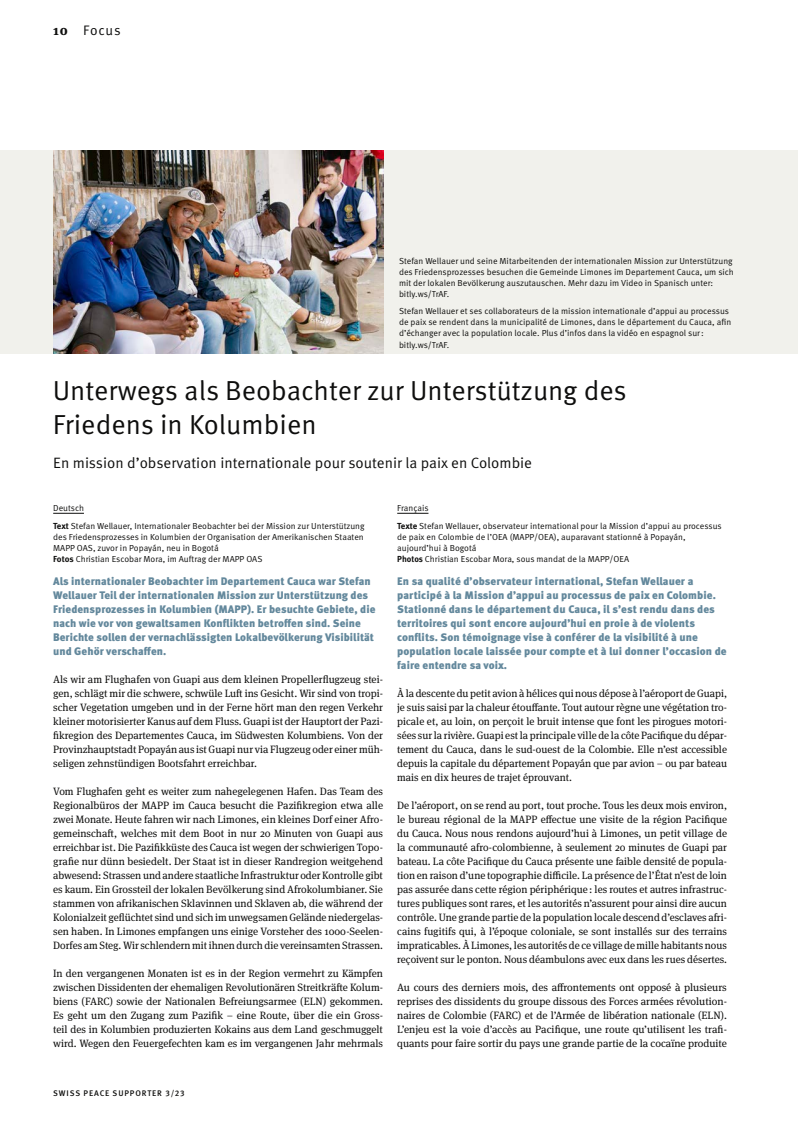
<style>
.page{position:relative;width:798px;height:1127px;background:#fff}
.page>*{position:absolute;margin:0;border:0;box-sizing:border-box;transform-origin:0 0}
._1_1_Titel{font:27.5px/34.4px "Meta Pro";color:#0e0e0d}
._1_2_Zweitsprachenti{font:15px "Meta Pro";color:#0e0e0d}
.t1{font:13.75px "Meta Pro";letter-spacing:.055em;color:#0e0e0d}
._2_3_Lead{font:900 11px/14px "Meta Pro";letter-spacing:.005em;color:#63889c}
._2_1_Grundtext{font:10.62px/14px "Meta Serif OT";color:#0e0e0d;text-align:justify}
._3_1_Legende{font:8.75px/11.2px "Meta Pro";color:#0e0e0d}
._3_2_Autor{font:8.75px/11.2px "Meta Pro";color:#0e0e0d}
._3_4_Sprachangabe{font:8.75px "Meta Pro";color:#0e0e0d}
.t2{font:500 8.12px "Meta Pro";letter-spacing:.11em;color:#0e0e0d}
.s1{font-family:"Meta Serif OT";font-weight:700}
.s2{font-weight:700}
</style>
<div class="page">
<div style="left:0;top:151px;width:797px;height:203px;background:#f1f1ec"></div>
<hr style="left:53px;top:513px;width:31px;height:1px;background:#0e0e0d">
<hr style="left:397px;top:513px;width:31px;height:1px;background:#0e0e0d">
<img style="left:53px;top:151px;width:330px;height:203px">
<p class="t1" style="left:53px;top:22px;width:69px"><span class="s1">10</span> Focus</p>
<p class="_3_1_Legende" style="left:399px;top:255px;width:336px">Stefan Wellauer und seine Mitarbeitenden der internationalen Mission zur Unterstützung des Friedensprozesses besuchen die Gemeinde Limones im Departement Cauca, um sich mit der lokalen Bevölkerung auszutauschen. Mehr dazu im Video in Spanisch unter: bitly.ws/TrAF.</p>
<p class="_3_1_Legende" style="left:399px;top:305px;width:333px">Stefan Wellauer et ses collaborateurs de la mission internationale d’appui au processus de paix se rendent dans la municipalité de Limones, dans le département du Cauca, afin d’échanger avec la population locale. Plus d’infos dans la vidéo en espagnol sur : bitly.ws/TrAF.</p>
<p class="_1_1_Titel" style="left:53px;top:373px;width:575px">Unterwegs als Beobachter zur Unterstützung des<br>Friedens in Kolumbien</p>
<p class="_1_2_Zweitsprachenti" style="left:53px;top:454px;width:480px">En mission d’observation internationale pour soutenir la paix en Colombie</p>
<p class="_3_4_Sprachangabe" style="left:53px;top:502px;width:32px">Deutsch</p>
<p class="_3_2_Autor" style="left:53px;top:520px;width:313px"><span class="s2">Text</span> Stefan Wellauer, Internationaler Beobachter bei der Mission zur Unterstützung des Friedensprozesses in Kolumbien der Organisation der Amerikanischen Staaten MAPP OAS, zuvor in Popayán, neu in Bogotá<br><span class="s2">Fotos</span> Christian Escobar Mora, im Auftrag der MAPP OAS</p>
<p class="_2_3_Lead" style="left:53px;top:574px;width:324px">Als internationaler Beobachter im Departement Cauca war Stefan Wellauer Teil der internationalen Mission zur Unterstützung des Friedensprozesses in Kolumbien (MAPP). Er besuchte Gebiete, die nach wie vor von gewaltsamen Konflikten betroffen sind. Seine Berichte sollen der vernachlässigten Lokalbevölkerung Visibilität und Gehör verschaffen.</p>
<p class="_2_1_Grundtext" style="left:53px;top:672px;width:331px">Als wir am Flughafen von Guapi aus dem kleinen Propellerflugzeug stei&shy;gen, schlägt mir die schwere, schwüle Luft ins Gesicht. Wir sind von tropi&shy;scher Vegetation umgeben und in der Ferne hört man den regen Verkehr kleiner motorisierter Kanus auf dem Fluss. Guapi ist der Hauptort der Pazi&shy;fikregion des Departementes Cauca, im Südwesten Kolumbiens. Von der Provinzhauptstadt Popayán aus ist Guapi nur via Flugzeug oder einer müh&shy;seligen zehnstündigen Bootsfahrt erreichbar.</p>
<p class="_2_1_Grundtext" style="left:53px;top:784px;width:331px;text-align:left">Vom Flughafen geht es weiter zum nahegelegenen Hafen. Das Team des Regionalbüros der MAPP im Cauca besucht die Pazifikregion etwa alle zwei Monate. Heute fahren wir nach Limones, ein kleines Dorf einer Afro&shy;gemeinschaft, welches mit dem Boot in nur 20 Minuten von Guapi aus erreichbar ist. Die Pazifikküste des Cauca ist wegen der schwierigen Topo&shy;grafie nur dünn besiedelt. Der Staat ist in dieser Randregion weitgehend abwesend: Strassen und andere staatliche Infrastruktur oder Kontrolle gibt es kaum. Ein Grossteil der lokalen Bevölkerung sind Afrokolumbianer. Sie stammen von afrikanischen Sklavinnen und Sklaven ab, die während der Kolonialzeit geflüchtet sind und sich im unwegsamen Gelände niedergelas&shy;sen haben. In Limones empfangen uns einige Vorsteher des 1000-Seelen-- Dorfes am Steg. Wir schlendern mit ihnen durch die vereinsamten Strassen.</p>
<p class="_2_1_Grundtext" style="left:53px;top:966px;width:331px">In den vergangenen Monaten ist es in der Region vermehrt zu Kämpfen zwischen Dissidenten der ehemaligen Revolutionären Streitkräfte Kolum&shy;biens (FARC) sowie der Nationalen Befreiungsarmee (ELN) gekommen.<br>Es geht um den Zugang zum Pazifik – eine Route, über die ein Gross&shy;teil des in Kolumbien produzierten Kokains aus dem Land geschmuggelt wird. Wegen den Feuergefechten kam es im vergangenen Jahr mehrmals</p>
<p class="_3_4_Sprachangabe" style="left:397px;top:502px;width:33px">Français</p>
<p class="_3_2_Autor" style="left:397px;top:520px;width:326px"><span class="s2">Texte</span> Stefan Wellauer, observateur international pour la Mission d’appui au processus de paix en Colombie de l’OEA (MAPP/OEA), auparavant stationné à Popayán, aujourd’hui à Bogotá<br><span class="s2">Photos</span> Christian Escobar Mora, sous mandat de la MAPP/OEA</p>
<p class="_2_3_Lead" style="left:397px;top:574px;width:331px">En sa qualité d’observateur international, Stefan Wellauer a participé à la Mission d’appui au processus de paix en Colombie.<br>Stationné dans le département du Cauca, il s’est rendu dans des territoires qui sont encore aujourd’hui en proie à de violents conflits. Son témoignage vise à conférer de la visibilité à une population locale laissée pour compte et à lui donner l’occasion de faire entendre sa voix.</p>
<p class="_2_1_Grundtext" style="left:397px;top:686px;width:331px">À la descente du petit avion à hélices qui nous dépose à l’aéroport de Guapi, je suis saisi par la chaleur étouffante. Tout autour règne une végétation tro&shy;picale et, au loin, on perçoit le bruit intense que font les pirogues motori&shy;sées sur la rivière. Guapi est la principale ville de la côte Pacifique du dépar&shy;tement du Cauca, dans le sud-ouest de la Colombie. Elle n’est accessible depuis la capitale du département Popayán que par avion – ou par bateau mais en dix heures de trajet éprouvant.</p>
<p class="_2_1_Grundtext" style="left:397px;top:798px;width:331px">De l’aéroport, on se rend au port, tout proche. Tous les deux mois environ, le bureau régional de la MAPP effectue une visite de la région Pacifique du Cauca. Nous nous rendons aujourd’hui à Limones, un petit village de la communauté afro-colombienne, à seulement 20 minutes de Guapi par bateau. La côte Pacifique du Cauca présente une faible densité de popula&shy;tion en raison d’une topographie difficile. La présence de l’État n’est de loin pas assurée dans cette région périphérique : les routes et autres infrastruc&shy;tures publiques sont rares, et les autorités n’assurent pour ainsi dire aucun contrôle. Une grande partie de la population locale descend d’esclaves afri&shy;cains fugitifs qui, à l’époque coloniale, se sont installés sur des terrains impraticables. À Limones, les autorités de ce village de mille habitants nous reçoivent sur le ponton. Nous déambulons avec eux dans les rues désertes.</p>
<p class="_2_1_Grundtext" style="left:397px;top:980px;width:331px">Au cours des derniers mois, des affrontements ont opposé à plusieurs reprises des dissidents du groupe dissous des Forces armées révolution&shy;naires de Colombie (FARC) et de l’Armée de libération nationale (ELN).<br>L’enjeu est la voie d’accès au Pacifique, une route qu’utilisent les trafi&shy;quants pour faire sortir du pays une grande partie de la cocaïne produite</p>
<p class="t2" style="left:53px;top:1088px;width:133px">SWISS PEACE SUPPORTER 3/23</p>
</div>
